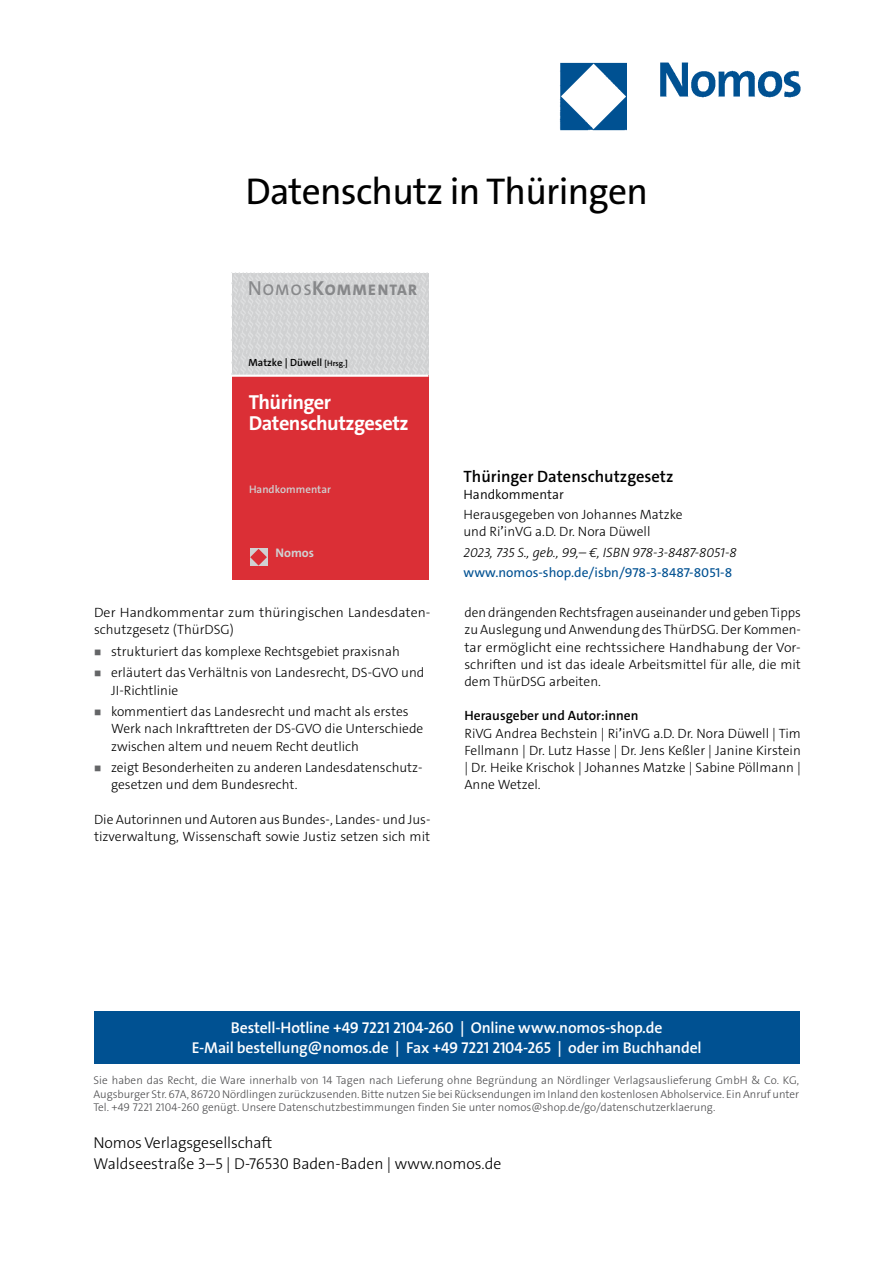
<style>
.page{position:relative;width:893px;height:1263px;background:#fff}
.page>*{position:absolute;margin:0;border:0;box-sizing:border-box;transform-origin:0 0}
.t1{font:37.5px "The Sans Os F";letter-spacing:-.02em;color:#000}
.t2{font:700 20.4px/21.5px "The Sans C5";letter-spacing:-.025em;color:#fff}
.t3{font:600 16.5px "The Sans C5";color:#000}
.t4{font:600 15.75px/21px "The Sans Os F";letter-spacing:-.01em;color:#fff;text-align:center}
.t5{font:300 15.75px/21px "The Sans Os F";color:#000}
.t6{font:800 15.45px "The Sans C5";letter-spacing:.085em;color:#87888a}
.t7{font:300 13.5px/17.2px "The Sans C5";color:#000}
.t8{font:italic 300 13.5px "The Sans C5";color:#000}
.t9{font:13.5px "The Sans C5";color:#005192}
.t10{font:300 13.5px "The Sans C5";color:#000}
.t11{font:700 12.45px "The Sans C5";color:#d0d1d2}
.t12{font:300 11.25px/13.5px "The Sans Os F";color:#4b4b4d;text-align:justify}
.t13{font:600 10.95px "The Sans C5";color:#d0d1d2}
.t14{font:600 10.5px "The Sans C5";color:#000}
.s1{font-weight:400;font-size:20.4px}
.s2{font-weight:600;font-size:15.75px}
.s3{font-weight:600}
.s4{font-weight:700;font-size:20.4px}
.s5{font-size:8.1px}
.s6{font-weight:400}
</style>
<div class="page">
<img style="left:559px;top:62px;width:242px;height:69px">
<div style="left:94px;top:1011px;width:705px;height:52px;background:#005192"></div>
<img style="left:232px;top:273px;width:196px;height:102px">
<div style="left:232px;top:375px;width:196px;height:204px;background:#db2f36"></div>
<hr style="left:232px;top:375px;width:196px;height:2px;background:#fff">
<svg style="left:250px;top:549px;width:17px;height:17px"></svg>
<h1 class="t1" style="left:246px;top:167px;width:404px">Datenschutz in Thüringen</h1>
<p class="t6" style="left:248px;top:280px;width:171px"><span class="s1">N</span><span class="s2">O</span><span class="s3">MOS</span><span class="s4">K</span>OMMENTAR</p>
<p class="t14" style="left:249px;top:356px;width:101px">Matzke | Düwell <span class="s5">[Hrsg.]</span></p>
<h2 class="t2" style="left:249px;top:391px;width:162px">Thüringer<br>Datenschutzgesetz</h2>
<p class="t13" style="left:249px;top:482px;width:83px">Handkommentar</p>
<p class="t11" style="left:275px;top:545px;width:40px">Nomos</p>
<p class="t7" style="left:94px;top:604px;width:338px">Der Handkommentar zum thüringischen Landesdaten&shy;schutzgesetz (ThürDSG)</p>
<p class="t7" style="left:111px;top:641px;width:315px;line-height:21.5px">strukturiert das komplexe Rechtsgebiet praxisnah erläutert das Verhältnis von Landesrecht, DS-GVO und</p>
<p class="t7" style="left:111px;top:679px;width:299px;line-height:21.5px">JI-Richtlinie<br>kommentiert das Landesrecht und macht als erstes</p>
<p class="t7" style="left:111px;top:720px;width:314px">Werk nach Inkrafttreten der DS-GVO die Unterschiede zwischen altem und neuem Recht deutlich</p>
<p class="t7" style="left:111px;top:759px;width:313px">zeigt Besonderheiten zu anderen Landesdatenschutz&shy;gesetzen und dem Bundesrecht.</p>
<p class="t7" style="left:94px;top:810px;width:338px">Die Autorinnen und Autoren aus Bundes-, Landes- und Jus&shy;tizverwaltung, Wissenschaft sowie Justiz setzen sich mit</p>
<p class="t3" style="left:463px;top:466px;width:211px">Thüringer Datenschutzgesetz</p>
<p class="t10" style="left:463px;top:485px;width:102px">Handkommentar</p>
<p class="t7" style="left:463px;top:506px;width:221px;line-height:16.5px">Herausgegeben von Johannes Matzke und Ri<span class="s6">’</span>inVG a.D. Dr. Nora Düwell</p>
<p class="t8" style="left:463px;top:543px;width:275px">2023, 735 S., geb., 99,– €, ISBN 978-3-8487-8051-8</p>
<p class="t9" style="left:463px;top:564px;width:270px">www.nomos-shop.de/isbn/978-3-8487-8051-8</p>
<p class="t7" style="left:464px;top:604px;width:338px;text-align:justify">den drängenden Rechtsfragen auseinander und geben Tipps zu Auslegung und Anwendung des ThürDSG. Der Kommen&shy;tar ermöglicht eine rechtssichere Handhabung der Vor&shy;schriften und ist das ideale Arbeitsmittel für alle, die mit dem ThürDSG arbeiten.</p>
<p class="t7" style="left:464px;top:707px;width:338px"><span class="s3">Herausgeber und Autor:innen<br></span>RiVG Andrea Bechstein | Ri<span class="s6">’</span>inVG a.D. Dr. Nora Düwell | Tim Fellmann | Dr. Lutz Hasse | Dr. Jens Keßler | Janine Kirstein | Dr. Heike Krischok | Johannes Matzke | Sabine Pöllmann | Anne Wetzel.</p>
<p class="t4" style="left:192px;top:1017px;width:511px">Bestell-Hotline +49 7221 2104-260 | Online www.nomos-shop.de<br>E-Mail bestellung@nomos.de | Fax +49 7221 2104-265 | oder im Buchhandel</p>
<p class="t12" style="left:94px;top:1074px;width:707px">Sie haben das Recht, die Ware innerhalb von 14 Tagen nach Lieferung ohne Begründung an Nördlinger Verlagsauslieferung GmbH &amp; Co. KG, Augsburger Str. 67A, 86720 Nördlingen zurückzusenden. Bitte nutzen Sie bei Rücksendungen im Inland den kostenlosen Abholservice. Ein Anruf unter Tel. +49 7221 2104-260 genügt. Unsere Datenschutzbestimmungen finden Sie unter nomos@shop.de/go/datenschutzerklaerung.</p>
<p class="t5" style="left:94px;top:1133px;width:409px">Nomos Verlagsgesellschaft<br>Waldseestraße 3–5 | D-76530 Baden-Baden | www.nomos.de</p>
</div>
